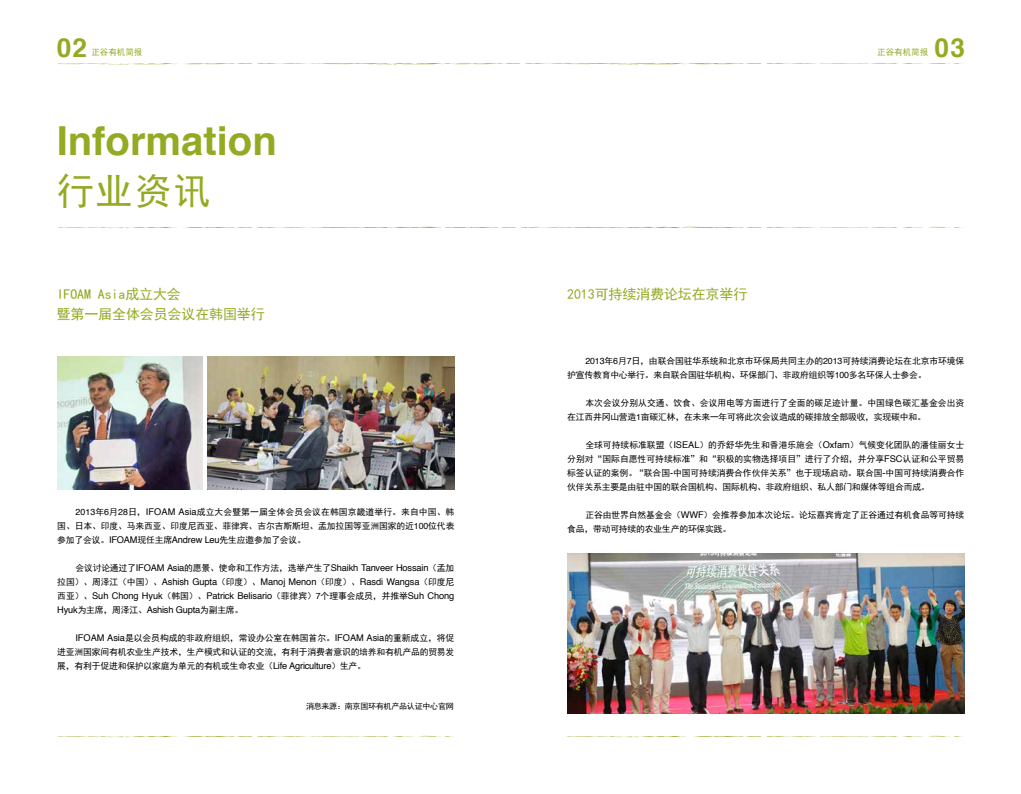
<style>
.page{position:relative;width:1021px;height:794px;background:#fff}
.page>*{position:absolute;margin:0;border:0;box-sizing:border-box;transform-origin:0 0}
.t1{font:700 40px "Helvetica";color:#92ab23}
.t2{font:37px "Sim Hei";color:#92ab23}
.t3{font:700 26.2px "Helvetica";color:#92ab23}
.t4{font:14px/20px "Sim Hei";letter-spacing:-.01em;color:#92ab23}
.t5{font:9.2px/14px "Helvetica";letter-spacing:-.01em;color:#000;text-align:justify}
.t6{font:8.8px/14px "Sim Hei";letter-spacing:-.02em;color:#000;text-align:justify}
.t7{font:8.8px/14px "Sim Hei";color:#000}
.t8{font:8.5px "Sim Hei";color:#92ab23}
.t9{font:8px "Sim Hei";letter-spacing:-.03em;color:#000}
.s1{font-family:"Helvetica"}
.s2{font-family:"Helvetica";font-size:9.2px}
.s3{font-family:"Sim Hei";font-size:8.8px}
.s4{font-size:8.8px}
</style>
<div class="page">
<svg style="left:566px;top:736px;width:397px;height:2px"></svg>
<svg style="left:57px;top:227px;width:906px;height:2px"></svg>
<svg style="left:57px;top:63px;width:906px;height:2px"></svg>
<svg style="left:57px;top:736px;width:397px;height:2px"></svg>
<img style="left:567px;top:553px;width:397px;height:160px">
<img style="left:57px;top:357px;width:145px;height:133px">
<img style="left:207px;top:357px;width:247px;height:133px">
<h3 class="t3" style="left:57px;top:26px;width:32px">02</h3>
<p class="t8" style="left:91px;top:48px;width:52px">正谷有机简报</p>
<p class="t8" style="left:877px;top:48px;width:52px">正谷有机简报</p>
<h3 class="t3" style="left:934px;top:26px;width:32px">03</h3>
<h1 class="t1" style="left:57px;top:109px;width:221px">Information</h1>
<h2 class="t2" style="left:57px;top:172px;width:155px">行业资讯</h2>
<h3 class="t4" style="left:57px;top:284px;width:210px">IFOAM Asia成立大会<br>暨第一届全体会员会议在韩国举行</h3>
<p class="t6" style="left:57px;top:505px;width:398px;text-indent:18px"><span class="s1">2013</span>年<span class="s1">6</span>月<span class="s1">28</span>日，<span class="s2">IFOAM Asia</span>成立大会暨第一届全体会员会议在韩国京畿道举行。来自中国、韩国、日本、印度、马来西亚、印度尼西亚、菲律宾、吉尔吉斯斯坦、孟加拉国等亚洲国家的近<span class="s1">100</span>位代表参加了会议。<span class="s2">IFOAM</span>现任主席<span class="s2">Andrew Leu</span>先生应邀参加了会议。</p>
<p class="t5" style="left:57px;top:561px;width:398px;text-indent:18px"><span class="s3">会议讨论通过了</span>IFOAM Asia<span class="s3">的愿景、使命和工作方法，选举产生了</span>Shaikh Tanveer Hossain<span class="s3">（孟加拉国）、周泽江（中国）、</span>Ashish Gupta<span class="s3">（印度）、</span>Manoj Menon<span class="s3">（印度）、</span>Rasdi Wangsa<span class="s3">（印度尼西亚）、</span>Suh Chong Hyuk<span class="s3">（韩国）、</span>Patrick Belisario<span class="s3">（菲律宾）</span><span class="s4">7</span><span class="s3">个理事会成员，并推举</span>Suh Chong Hyuk<span class="s3">为主席，周泽江、</span>Ashish Gupta<span class="s3">为副主席。</span></p>
<p class="t6" style="left:57px;top:631px;width:398px;text-indent:18px"><span class="s2">IFOAM Asia</span>是以会员构成的非政府组织，常设办公室在韩国首尔。<span class="s2">IFOAM Asia</span>的重新成立，将促进亚洲国家间有机农业生产技术，生产模式和认证的交流，有利于消费者意识的培养和有机产品的贸易发展，有利于促进和保护以家庭为单元的有机或生命农业（<span class="s2">Life Agriculture</span>）生产。</p>
<p class="t9" style="left:306px;top:702px;width:149px">消息来源：南京国环有机产品认证中心官网</p>
<h3 class="t4" style="left:567px;top:284px;width:182px">2013可持续消费论坛在京举行</h3>
<p class="t6" style="left:567px;top:354px;width:398px;text-indent:18px"><span class="s1">2013</span>年<span class="s1">6</span>月<span class="s1">7</span>日，由联合国驻华系统和北京市环保局共同主办的<span class="s1">2013</span>可持续消费论坛在北京市环境保护宣传教育中心举行。来自联合国驻华机构、环保部门、非政府组织等<span class="s1">100</span>多名环保人士参会。</p>
<p class="t7" style="left:567px;top:396px;width:398px;text-indent:18px">本次会议分别从交通、饮食、会议用电等方面进行了全面的碳足迹计量。中国绿色碳汇基金会出资在江西井冈山营造<span class="s1">1</span>亩碳汇林，在未来一年可将此次会议造成的碳排放全部吸收，实现碳中和。</p>
<p class="t6" style="left:567px;top:438px;width:398px;text-indent:18px">全球可持续标准联盟（<span class="s2">ISEAL</span>）的乔舒华先生和香港乐施会（<span class="s2">Oxfam</span>）气候变化团队的潘佳丽女士分别对“国际自愿性可持续标准”和“积极的实物选择项目”进行了介绍，并分享<span class="s2">FSC</span>认证和公平贸易标签认证的案例。“联合国<span class="s2">-</span>中国可持续消费合作伙伴关系”也于现场启动。联合国<span class="s2">-</span>中国可持续消费合作伙伴关系主要是由驻中国的联合国机构、国际机构、非政府组织、私人部门和媒体等组合而成。</p>
<p class="t6" style="left:567px;top:508px;width:398px;text-indent:18px">正谷由世界自然基金会（<span class="s2">WWF</span>）会推荐参加本次论坛。论坛嘉宾肯定了正谷通过有机食品等可持续食品，带动可持续的农业生产的环保实践。　</p>
</div>
